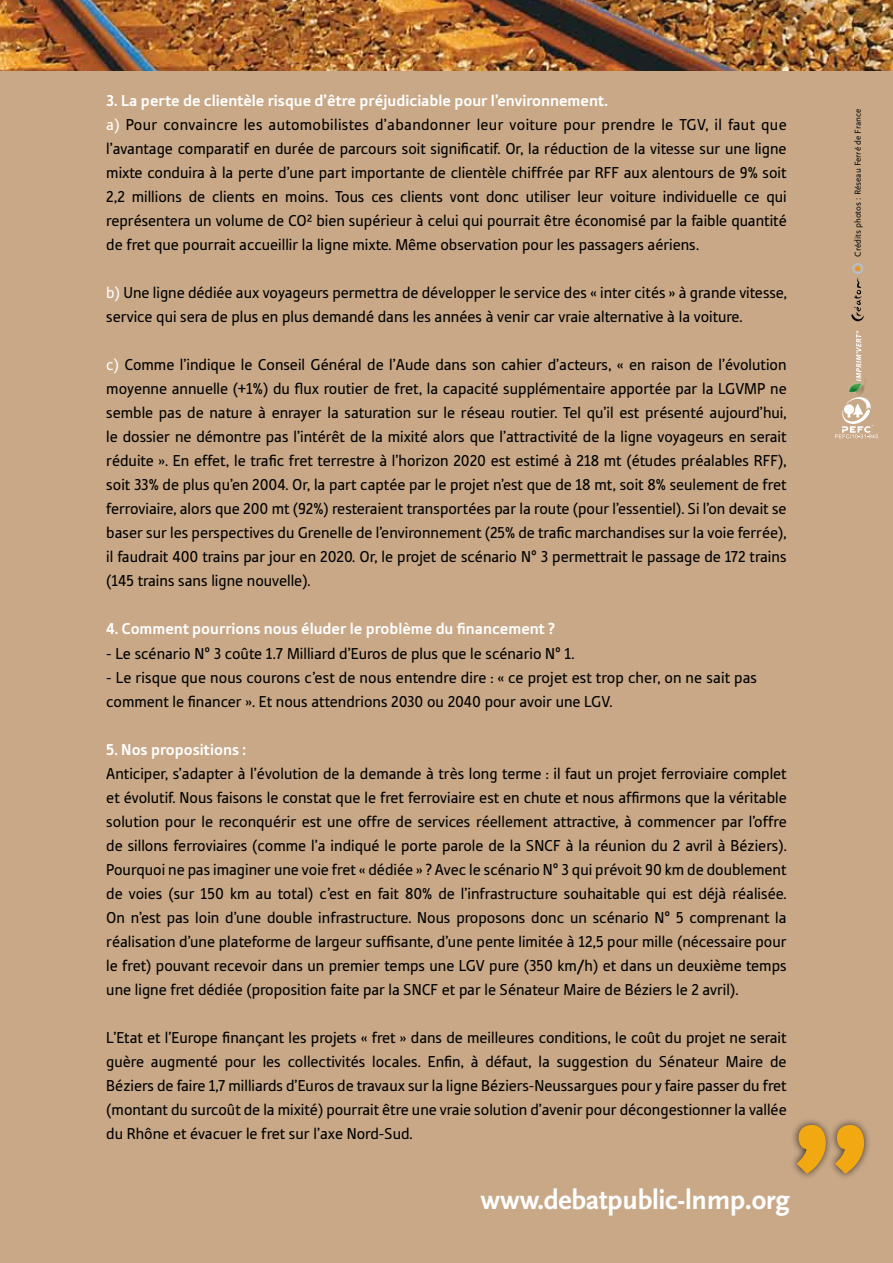
<style>
.page{position:relative;width:893px;height:1263px;background:#c8a887}
.page>*{position:absolute;margin:0;border:0;box-sizing:border-box;transform-origin:0 0}
.t1{font:700 190.5px "Tabula ITC Std";color:#f2a911}
.t2{font:700 28.35px "Scala Sans";letter-spacing:-.01em;color:#fff}
.t3{font:16.5px/24px "Tabula ITC Std";color:#000}
.t4{font:700 16.5px "Tabula ITC Std";color:#fff}
.t5{font:9px "Scala Sans";color:#000}
.s1{font-weight:700;color:#fff}
.s2{color:#fff}
</style>
<div class="page">
<img style="left:0;top:0;width:893px;height:71px">
<svg style="left:851px;top:263px;width:13px;height:58px"></svg>
<svg style="left:856px;top:331px;width:5px;height:46px"></svg>
<img style="left:847px;top:377px;width:19px;height:17px">
<div style="left:787px;top:1116px;width:84px;height:64px;background:#000;opacity:.75"></div>
<svg style="left:835px;top:397px;width:43px;height:41px"></svg>
<p class="t3" style="left:106px;top:89px;width:682px"><span class="s1">3. La perte de clientèle risque d’être préjudiciable pour l’environnement.<br></span><span class="s2">a)</span> Pour convaincre les automobilistes d’abandonner leur voiture pour prendre le TGV, il faut que l’avantage comparatif en durée de parcours soit significatif. Or, la réduction de la vitesse sur une ligne mixte conduira à la perte d’une part importante de clientèle chiffrée par RFF aux alentours de 9% soit 2,2 millions de clients en moins. Tous ces clients vont donc utiliser leur voiture individuelle ce qui représentera un volume de CO² bien supérieur à celui qui pourrait être économisé par la faible quantité de fret que pourrait accueillir la ligne mixte. Même observation pour les passagers aériens.</p>
<p class="t3" style="left:106px;top:281px;width:682px"><span class="s2">b)</span> Une ligne dédiée aux voyageurs permettra de développer le service des « inter cités » à grande vitesse, service qui sera de plus en plus demandé dans les années à venir car vraie alternative à la voiture.</p>
<p class="t3" style="left:106px;top:353px;width:682px;text-align:justify"><span class="s2">c)</span> Comme l’indique le Conseil Général de l’Aude dans son cahier d’acteurs, « en raison de l’évolution moyenne annuelle (+1%) du flux routier de fret, la capacité supplémentaire apportée par la LGVMP ne semble pas de nature à enrayer la saturation sur le réseau routier. Tel qu’il est présenté aujourd’hui, le dossier ne démontre pas l’intérêt de la mixité alors que l’attractivité de la ligne voyageurs en serait réduite ». En effet, le trafic fret terrestre à l’horizon 2020 est estimé à 218 mt (études préalables RFF), soit 33% de plus qu’en 2004. Or, la part captée par le projet n’est que de 18 mt, soit 8% seulement de fret ferroviaire, alors que 200 mt (92%) resteraient transportées par la route (pour l’essentiel). Si l’on devait se baser sur les perspectives du Grenelle de l’environnement (25% de trafic marchandises sur la voie ferrée), il faudrait 400 trains par jour en 2020. Or, le projet de scénario N° 3 permettrait le passage de 172 trains (145 trains sans ligne nouvelle).</p>
<p class="t4" style="left:106px;top:619px;width:450px">4. Comment pourrions nous éluder le problème du financement ?</p>
<p class="t3" style="left:106px;top:641px;width:470px">- Le scénario N° 3 coûte 1.7 Milliard d’Euros de plus que le scénario N° 1.</p>
<p class="t3" style="left:106px;top:665px;width:652px">- Le risque que nous courons c’est de nous entendre dire : « ce projet est trop cher, on ne sait pas comment le financer ». Et nous attendrions 2030 ou 2040 pour avoir une LGV.</p>
<p class="t4" style="left:106px;top:739px;width:141px">5. Nos propositions :</p>
<p class="t3" style="left:106px;top:761px;width:682px;text-align:justify">Anticiper, s’adapter à l’évolution de la demande à très long terme : il faut un projet ferroviaire complet et évolutif. Nous faisons le constat que le fret ferroviaire est en chute et nous affirmons que la véritable solution pour le reconquérir est une offre de services réellement attractive, à commencer par l’offre de sillons ferroviaires (comme l’a indiqué le porte parole de la SNCF à la réunion du 2 avril à Béziers).<br>Pourquoi ne pas imaginer une voie fret « dédiée » ? Avec le scénario N° 3 qui prévoit 90 km de doublement de voies (sur 150 km au total) c’est en fait 80% de l’infrastructure souhaitable qui est déjà réalisée.<br>On n’est pas loin d’une double infrastructure. Nous proposons donc un scénario N° 5 comprenant la réalisation d’une plateforme de largeur suffisante, d’une pente limitée à 12,5 pour mille (nécessaire pour le fret) pouvant recevoir dans un premier temps une LGV pure (350 km/h) et dans un deuxième temps une ligne fret dédiée (proposition faite par la SNCF et par le Sénateur Maire de Béziers le 2 avril).</p>
<p class="t3" style="left:106px;top:1025px;width:682px;text-align:justify">L’Etat et l’Europe finançant les projets « fret » dans de meilleures conditions, le coût du projet ne serait guère augmenté pour les collectivités locales. Enfin, à défaut, la suggestion du Sénateur Maire de Béziers de faire 1,7 milliards d’Euros de travaux sur la ligne Béziers-Neussargues pour y faire passer du fret (montant du surcoût de la mixité) pourrait être une vraie solution d’avenir pour décongestionner la vallée du Rhône et évacuer le fret sur l’axe Nord-Sud.</p>
<p class="t5" style="left:853px;top:257px;width:149px;rotate:-90deg">Crédits photos : Réseau Ferré de France</p>
<h1 class="t1" style="left:870px;top:1210px;width:80px;rotate:-180deg">‘‘</h1>
<h2 class="t2" style="left:481px;top:1185px;width:311px">www.debatpublic-lnmp.org</h2>
</div>
